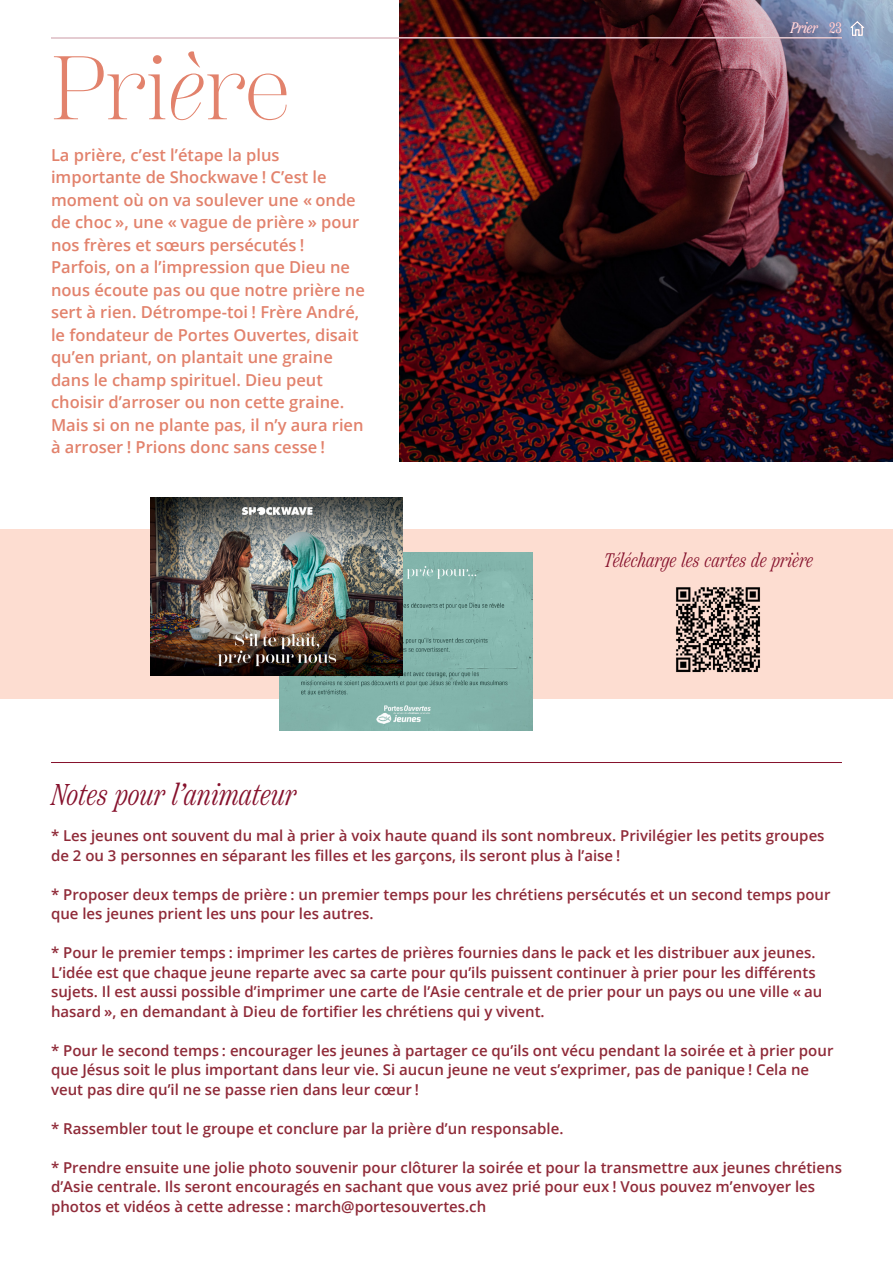
<style>
.page{position:relative;width:893px;height:1263px;background:#fff}
.page>*{position:absolute;margin:0;border:0;box-sizing:border-box;transform-origin:0 0}
.Hintergrundtexte_Übe{font:300 90px "Scotch Display";color:#e2826c}
.t1{font:italic 300 30px "Scotch Text Comp";color:#86112c}
.Hintergrundtexte_Übe-2{font:italic 300 19.5px "Scotch Text Comp";color:#86112c}
.Einleitung{font:600 16.5px/22.5px "Open Sans";color:#e2826c}
.Fließtext_Flattersat{font:600 15px/19.5px "Open Sans";color:#8f2a38}
.Legende{font:italic 300 15px "Scotch Text Comp";color:#fff}
.s1{font-style:italic}
.s2{font-style:normal}
</style>
<div class="page">
<img style="left:399px;top:0;width:494px;height:461px">
<div style="left:0;top:529px;width:893px;height:170px;background:#fdddd1"></div>
<hr style="left:51px;top:762px;width:791px;height:1px;background:#86112c">
<hr style="left:51px;top:38px;width:791px;height:1px;background:#fff">
<svg style="left:849px;top:21px;width:16px;height:15px"></svg>
<img style="left:280px;top:553px;width:253px;height:178px">
<img style="left:150px;top:497px;width:253px;height:178px">
<img style="left:676px;top:587px;width:84px;height:86px">
<p class="Hintergrundtexte_Übe" style="left:51px;top:37px;width:240px">Pri<span class="s1">è</span>re</p>
<p class="Einleitung" style="left:51px;top:143px;width:310px">La prière, c’est l’étape la plus importante de Shockwave ! C’est le moment où on va soulever une « onde de choc », une « vague de prière » pour nos frères et sœurs persécutés !</p>
<p class="Einleitung" style="left:51px;top:256px;width:315px">Parfois, on a l’impression que Dieu ne nous écoute pas ou que notre prière ne sert à rien. Détrompe-toi ! Frère André, le fondateur de Portes Ouvertes, disait qu’en priant, on plantait une graine dans le champ spirituel. Dieu peut choisir d’arroser ou non cette graine.<br>Mais si on ne plante pas, il n’y aura rien à arroser ! Prions donc sans cesse !</p>
<p class="Legende" style="left:790px;top:19px;width:53px">Prier <span class="s2">23</span></p>
<p class="Hintergrundtexte_Übe-2" style="left:604px;top:549px;width:211px">Télécharge les cartes de prière</p>
<p class="t1" style="left:51px;top:778px;width:246px">Notes pour l’animateur</p>
<p class="Fließtext_Flattersat" style="left:51px;top:826px;width:775px">* Les jeunes ont souvent du mal à prier à voix haute quand ils sont nombreux. Privilégier les petits groupes de 2 ou 3 personnes en séparant les filles et les garçons, ils seront plus à l’aise !</p>
<p class="Fließtext_Flattersat" style="left:51px;top:884px;width:781px">* Proposer deux temps de prière : un premier temps pour les chrétiens persécutés et un second temps pour que les jeunes prient les uns pour les autres.</p>
<p class="Fließtext_Flattersat" style="left:51px;top:943px;width:773px">* Pour le premier temps : imprimer les cartes de prières fournies dans le pack et les distribuer aux jeunes.<br>L’idée est que chaque jeune reparte avec sa carte pour qu’ils puissent continuer à prier pour les différents sujets. Il est aussi possible d’imprimer une carte de l’Asie centrale et de prier pour un pays ou une ville « au hasard », en demandant à Dieu de fortifier les chrétiens qui y vivent.</p>
<p class="Fließtext_Flattersat" style="left:51px;top:1040px;width:784px">* Pour le second temps : encourager les jeunes à partager ce qu’ils ont vécu pendant la soirée et à prier pour que Jésus soit le plus important dans leur vie. Si aucun jeune ne veut s’exprimer, pas de panique ! Cela ne veut pas dire qu’il ne se passe rien dans leur cœur !</p>
<p class="Fließtext_Flattersat" style="left:51px;top:1118px;width:514px">* Rassembler tout le groupe et conclure par la prière d’un responsable.</p>
<p class="Fließtext_Flattersat" style="left:51px;top:1157px;width:792px">* Prendre ensuite une jolie photo souvenir pour clôturer la soirée et pour la transmettre aux jeunes chrétiens d’Asie centrale. Ils seront encouragés en sachant que vous avez prié pour eux ! Vous pouvez m’envoyer les photos et vidéos à cette adresse : march@portesouvertes.ch</p>
</div>
